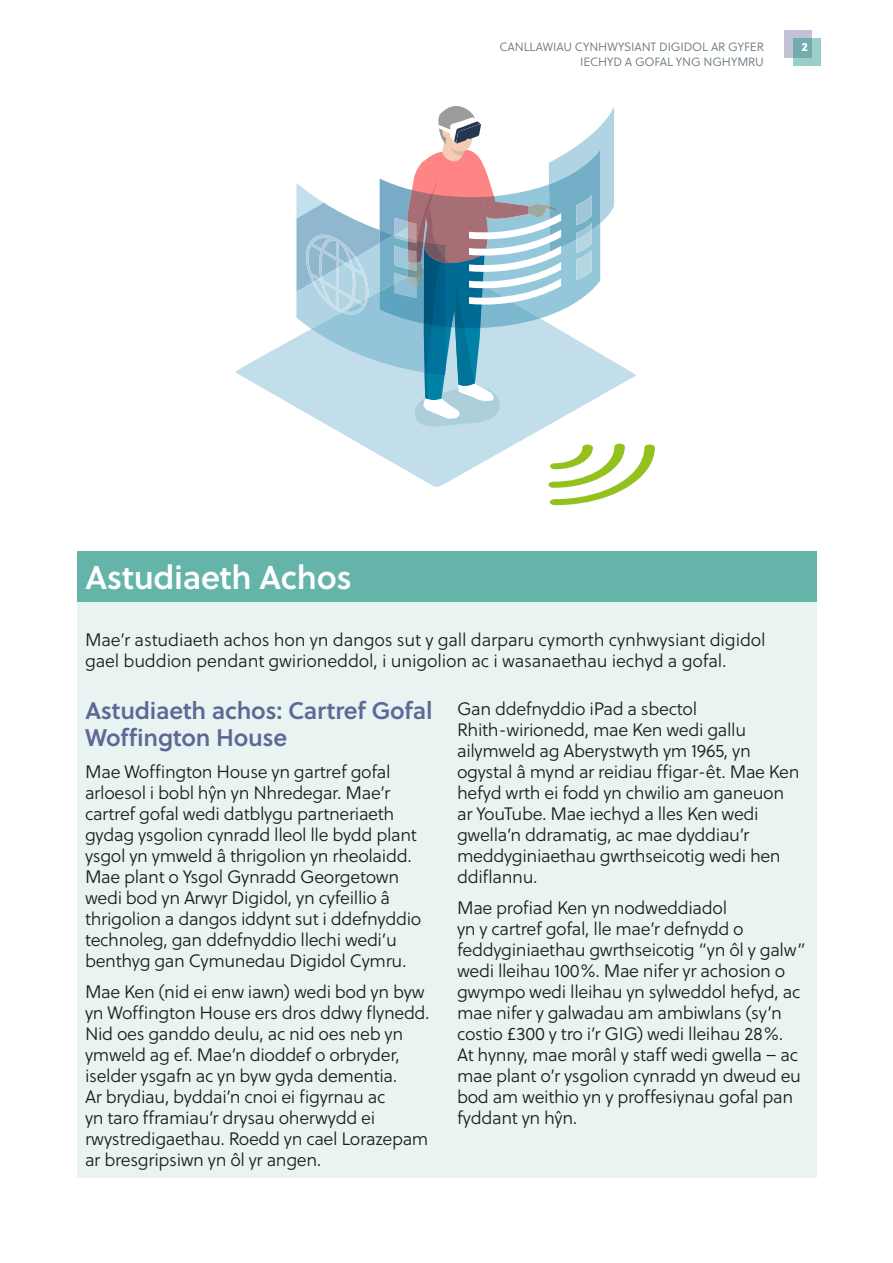
<style>
.page{position:relative;width:893px;height:1263px;background:#fff}
.page>*{position:absolute;margin:0;border:0;box-sizing:border-box;transform-origin:0 0}
.t1{font:33px "Soleil Sb";letter-spacing:-.01em;color:#fff}
.t2{font:24px/27px "Soleil Sb";letter-spacing:-.01em;color:#5e6896}
.t3{font:18px/21px "Soleil Lt";letter-spacing:-.02em;color:#1d1d1b}
.t4{font:12px "Soleil Lt";letter-spacing:-.01em;color:#68757d}
.t5{font:12px "Soleil Xb";color:#fff}
</style>
<div class="page">
<div style="left:784px;top:30px;width:28px;height:28px;background:#bfc3d5"></div>
<svg style="left:793px;top:38px;width:28px;height:28px"></svg>
<div style="left:77px;top:551px;width:739px;height:51px;background:#65b4aa"></div>
<div style="left:77px;top:602px;width:739px;height:576px;background:#e9f3f1"></div>
<svg style="left:235px;top:337px;width:402px;height:150px"></svg>
<svg style="left:296px;top:106px;width:318px;height:324px"></svg>
<svg style="left:548px;top:444px;width:107px;height:61px"></svg>
<p class="t4" style="left:499px;top:39px;width:266px">CANLLAWIAU CYNHWYSIANT DIGIDOL AR GYFER</p>
<p class="t5" style="left:802px;top:37px;width:8px">2</p>
<p class="t4" style="left:580px;top:54px;width:185px">IECHYD A GOFAL YNG NGHYMRU</p>
<h1 class="t1" style="left:85px;top:552px;width:268px">Astudiaeth Achos</h1>
<p class="t3" style="left:85px;top:629px;width:682px">Mae’r astudiaeth achos hon yn dangos sut y gall darparu cymorth cynhwysiant digidol gael buddion pendant gwirioneddol, i unigolion ac i wasanaethau iechyd a gofal.</p>
<h2 class="t2" style="left:85px;top:696px;width:349px">Astudiaeth achos: Cartref Gofal<br>Woffington House</h2>
<p class="t3" style="left:85px;top:761px;width:338px">Mae Woffington House yn gartref gofal arloesol i bobl hŷn yn Nhredegar. Mae’r cartref gofal wedi datblygu partneriaeth gydag ysgolion cynradd lleol lle bydd plant ysgol yn ymweld â thrigolion yn rheolaidd.<br>Mae plant o Ysgol Gynradd Georgetown wedi bod yn Arwyr Digidol, yn cyfeillio â thrigolion a dangos iddynt sut i ddefnyddio technoleg, gan ddefnyddio llechi wedi’u benthyg gan Cymunedau Digidol Cymru.</p>
<p class="t3" style="left:85px;top:981px;width:346px">Mae Ken (nid ei enw iawn) wedi bod yn byw yn Woffington House ers dros ddwy flynedd.<br>Nid oes ganddo deulu, ac nid oes neb yn ymweld ag ef. Mae’n dioddef o orbryder, iselder ysgafn ac yn byw gyda dementia.<br>Ar brydiau, byddai’n cnoi ei figyrnau ac<br>yn taro fframiau’r drysau oherwydd ei rwystredigaethau. Roedd yn cael Lorazepam ar bresgripsiwn yn ôl yr angen.</p>
<p class="t3" style="left:457px;top:698px;width:344px">Gan ddefnyddio iPad a sbectol Rhith-wirionedd, mae Ken wedi gallu ailymweld ag Aberystwyth ym 1965, yn ogystal â mynd ar reidiau ffigar-êt. Mae Ken hefyd wrth ei fodd yn chwilio am ganeuon ar YouTube. Mae iechyd a lles Ken wedi gwella’n ddramatig, ac mae dyddiau’r meddyginiaethau gwrthseicotig wedi hen ddiflannu.</p>
<p class="t3" style="left:457px;top:897px;width:350px">Mae profiad Ken yn nodweddiadol<br>yn y cartref gofal, lle mae’r defnydd o feddyginiaethau gwrthseicotig “yn ôl y galw” wedi lleihau 100%. Mae nifer yr achosion o gwympo wedi lleihau yn sylweddol hefyd, ac mae nifer y galwadau am ambiwlans (sy’n costio £300 y tro i’r GIG) wedi lleihau 28%.<br>At hynny, mae morâl y staff wedi gwella – ac mae plant o’r ysgolion cynradd yn dweud eu bod am weithio yn y proffesiynau gofal pan fyddant yn hŷn.</p>
</div>
